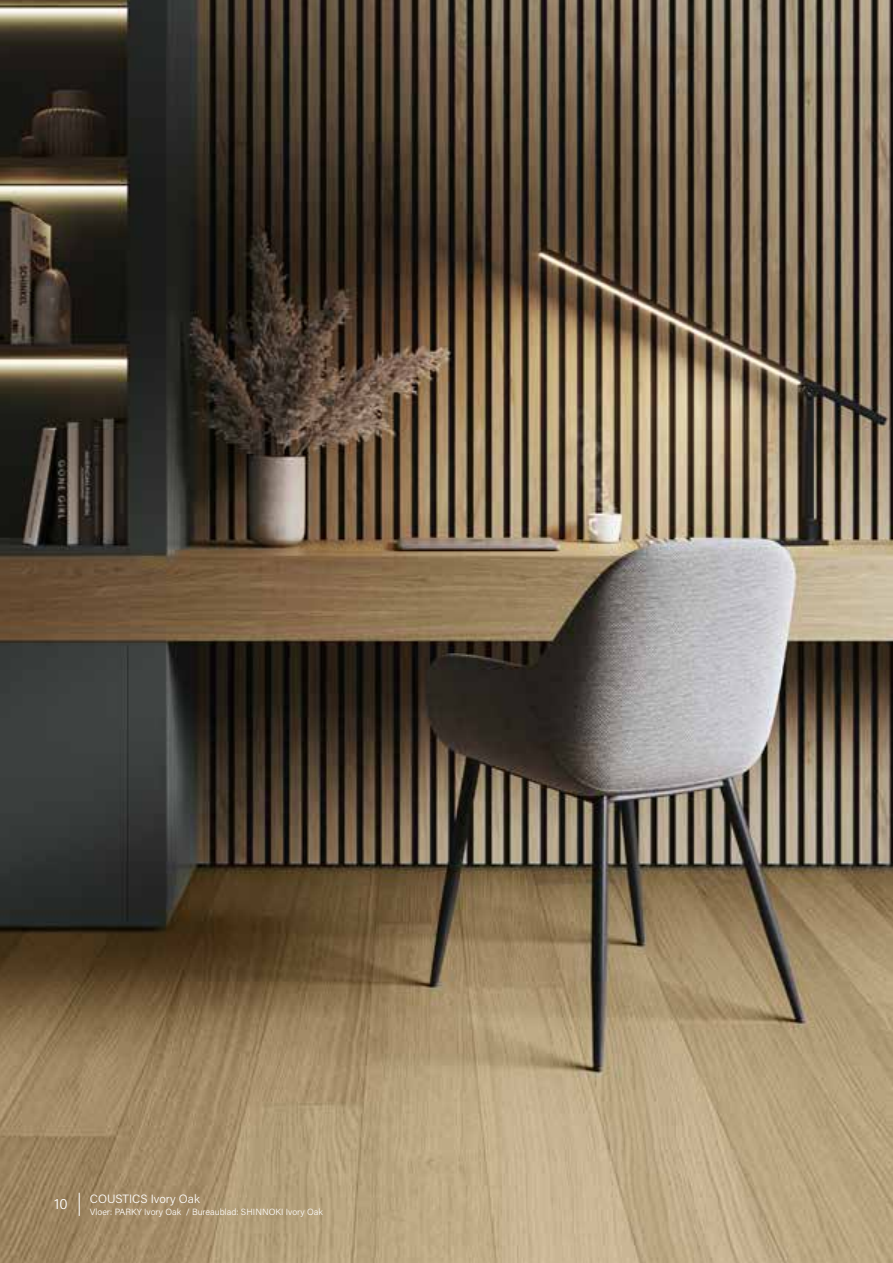
<style>
.page{position:relative;width:893px;height:1263px;background:#fff}
.page>*{position:absolute;margin:0;border:0;box-sizing:border-box;transform-origin:0 0}
.t1{font:300 15px "Acumin Pro";color:#fff}
.t2{font:300 12px "Acumin Pro";color:#fff}
.t3{font:300 9px "Acumin Pro";color:#fff}
</style>
<div class="page">
<img style="left:0;top:0;width:893px;height:1263px">
<svg style="left:79px;top:1193px;width:1px;height:23px"></svg>
<h1 class="t1" style="left:54px;top:1193px;width:15px">10</h1>
<h2 class="t2" style="left:90px;top:1190px;width:112px">COUSTICS Ivory Oak</h2>
<p class="t3" style="left:90px;top:1205px;width:234px">Vloer: PARKY Ivory Oak / Bureaublad: SHINNOKI Ivory Oak</p>
</div>
